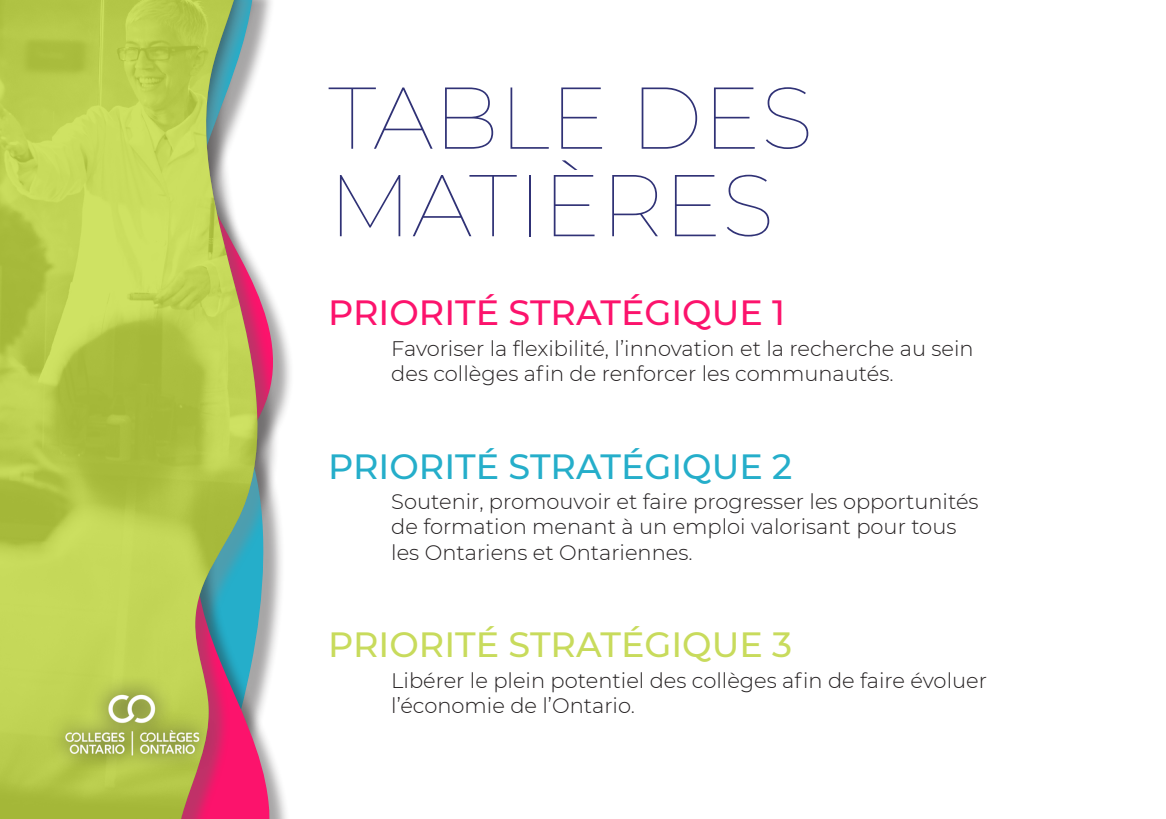
<style>
.page{position:relative;width:1166px;height:819px;background:#fff}
.page>*{position:absolute;margin:0;border:0;box-sizing:border-box;transform-origin:0 0}
.t1{font:100 87.5px/87.5px "Montserrat";color:#303276}
.t2{font:500 35px "Montserrat";color:#fc136c}
.t3{font:500 35px "Montserrat";color:#25aeca}
.t4{font:500 35px "Montserrat";color:#c8db5c}
.t5{font:300 21px/25.2px "Montserrat";color:#231f20}
</style>
<div class="page">
<div style="left:0;top:0;width:294px;height:819px;background:#231f20;opacity:.4"></div>
<div style="left:0;top:0;width:279px;height:819px;background:#231f20;opacity:.4"></div>
<svg style="left:0;top:0;width:270px;height:819px;background:#b8c260"></svg>
<svg style="left:47px;top:676px;width:170px;height:95px;background:#bab353"></svg>
<img style="left:63px;top:692px;width:139px;height:64px">
<p class="t1" style="left:328px;top:72px;width:486px">TABLE DES<br>MATIÈRES</p>
<p class="t2" style="left:328px;top:289px;width:458px">PRIORITÉ STRATÉGIQUE 1</p>
<p class="t5" style="left:391px;top:335px;width:584px">Favoriser la flexibilité, l’innovation et la recherche au sein des collèges afin de renforcer les communautés.</p>
<p class="t3" style="left:328px;top:442px;width:465px">PRIORITÉ STRATÉGIQUE 2</p>
<p class="t5" style="left:391px;top:489px;width:589px">Soutenir, promouvoir et faire progresser les opportunités de formation menant à un emploi valorisant pour tous les Ontariens et Ontariennes.</p>
<p class="t4" style="left:328px;top:620px;width:465px">PRIORITÉ STRATÉGIQUE 3</p>
<p class="t5" style="left:391px;top:667px;width:597px">Libérer le plein potentiel des collèges afin de faire évoluer l’économie de l’Ontario.</p>
</div>
